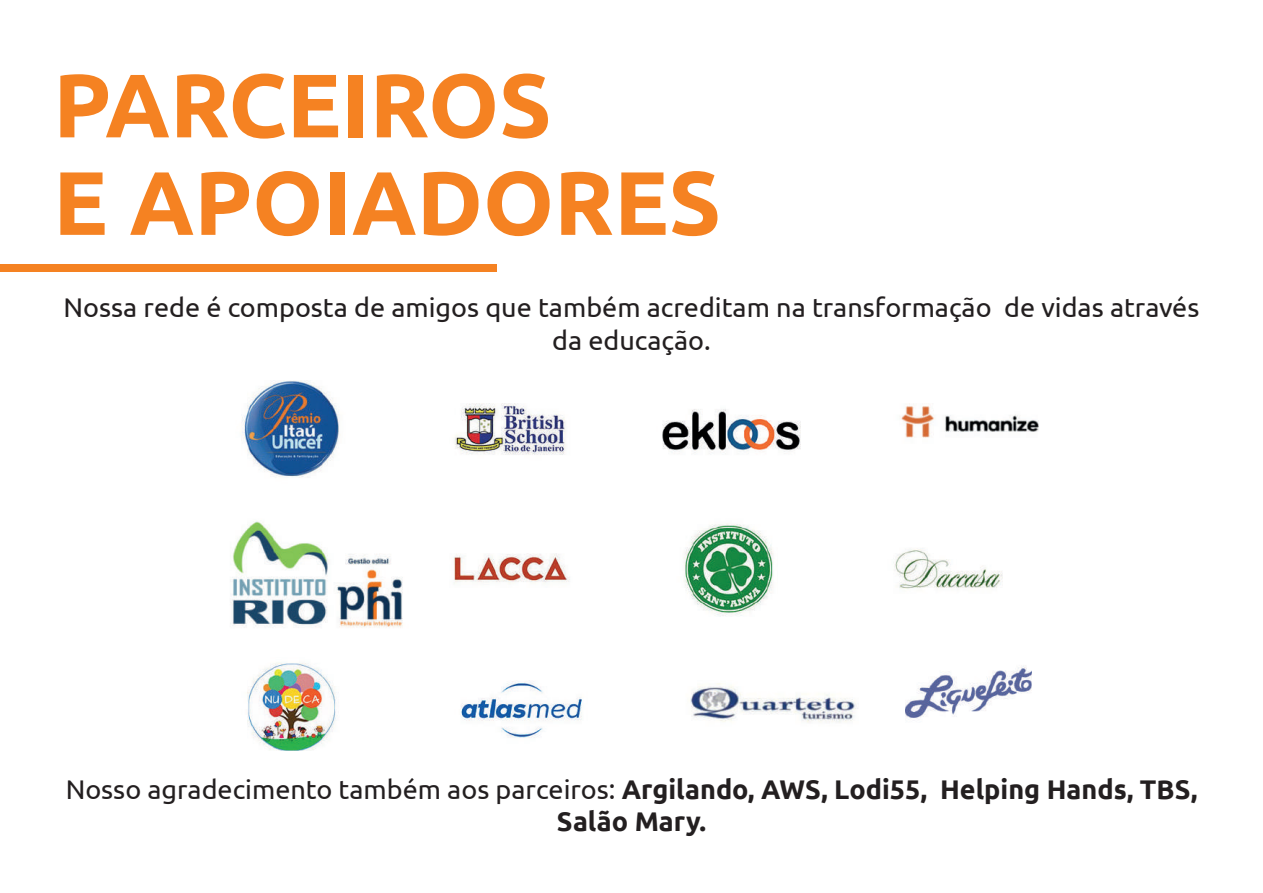
<style>
.page{position:relative;width:1263px;height:893px;background:#fff}
.page>*{position:absolute;margin:0;border:0;box-sizing:border-box;transform-origin:0 0}
.t1{font:700 90px/97.5px "Ubuntu";color:#f58222}
.t2{font:700 27px/32.4px "Ubuntu";color:#231f20;text-align:center}
.t3{font:27px/32.4px "Ubuntu";color:#231f20;text-align:center}
.s1{font-weight:400}
</style>
<div class="page">
<div style="left:0;top:265px;width:496px;height:7px;background:#f58222"></div>
<img style="left:230px;top:380px;width:808px;height:371px">
<img style="left:905px;top:630px;width:126px;height:121px">
<h1 class="t1" style="left:53px;top:55px;width:669px">PARCEIROS<br>E APOIADORES</h1>
<p class="t3" style="left:64px;top:291px;width:1137px">Nossa rede é composta de amigos que também acreditam na transformação de vidas através da educação.</p>
<p class="t2" style="left:66px;top:772px;width:1133px"><span class="s1">Nosso agradecimento também aos parceiros:</span> Argilando, AWS, Lodi55, Helping Hands, TBS,<br>Salão Mary.</p>
</div>
